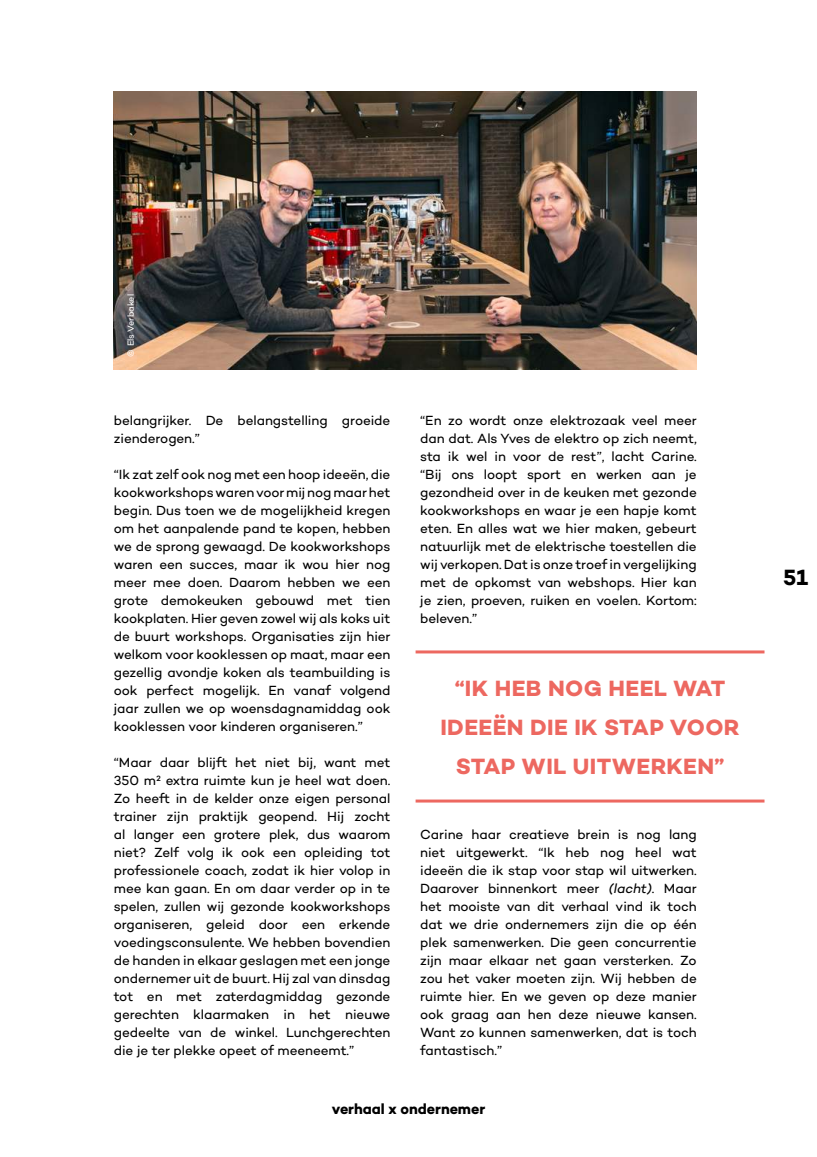
<style>
.page{position:relative;width:817px;height:1157px;background:#fff}
.page>*{position:absolute;margin:0;border:0;box-sizing:border-box;transform-origin:0 0}
.t1{font:700 22.5px/39px "Campton";letter-spacing:.02em;color:#ed6860;text-align:center}
.t2{font:700 22.5px "Campton";color:#000}
.t3{font:700 15px "Campton";letter-spacing:-.005em;color:#000}
.t4{font:13.5px/18px "Campton";letter-spacing:-.005em;color:#000;text-align:justify}
.t5{font:9px "Campton";letter-spacing:-.005em;color:#fff}
.s1{font-style:italic}
</style>
<div class="page">
<hr style="left:415px;top:650px;width:349px;height:3px;background:#ed6860">
<hr style="left:415px;top:799px;width:349px;height:3px;background:#ed6860">
<img style="left:114px;top:91px;width:582px;height:278px">
<p class="t5" style="left:125px;top:356px;width:64px;rotate:-90deg">© Els Verbakel</p>
<p class="t4" style="left:114px;top:411px;width:278px">belangrijker. De belangstelling groeide zienderogen.”</p>
<p class="t4" style="left:114px;top:465px;width:278px">“Ik zat zelf ook nog met een hoop ideeën, die kookworkshops waren voor mij nog maar het begin. Dus toen we de mogelijkheid kregen om het aanpalende pand te kopen, hebben we de sprong gewaagd. De kookworkshops waren een succes, maar ik wou hier nog meer mee doen. Daarom hebben we een grote demokeuken gebouwd met tien kookplaten. Hier geven zowel wij als koks uit de buurt workshops. Organisaties zijn hier welkom voor kooklessen op maat, maar een gezellig avondje koken als teambuilding is ook perfect mogelijk. En vanaf volgend jaar zullen we op woensdagnamiddag ook kooklessen voor kinderen organiseren.”</p>
<p class="t4" style="left:114px;top:753px;width:278px">“Maar daar blijft het niet bij, want met 350 m² extra ruimte kun je heel wat doen.<br>Zo heeft in de kelder onze eigen personal trainer zijn praktijk geopend. Hij zocht al langer een grotere plek, dus waarom niet? Zelf volg ik ook een opleiding tot professionele coach, zodat ik hier volop in mee kan gaan. En om daar verder op in te spelen, zullen wij gezonde kookworkshops organiseren, geleid door een erkende voedingsconsulente. We hebben bovendien de handen in elkaar geslagen met een jonge ondernemer uit de buurt. Hij zal van dinsdag tot en met zaterdagmiddag gezonde gerechten klaarmaken in het nieuwe gedeelte van de winkel. Lunchgerechten die je ter plekke opeet of meeneemt.”</p>
<p class="t4" style="left:420px;top:411px;width:278px">“En zo wordt onze elektrozaak veel meer dan dat. Als Yves de elektro op zich neemt, sta ik wel in voor de rest”, lacht Carine. “Bij ons loopt sport en werken aan je gezondheid over in de keuken met gezonde kookworkshops en waar je een hapje komt eten. En alles wat we hier maken, gebeurt natuurlijk met de elektrische toestellen die wij verkopen. Dat is onze troef in vergelijking met de opkomst van webshops. Hier kan je zien, proeven, ruiken en voelen. Kortom: beleven.”</p>
<h1 class="t1" style="left:440px;top:668px;width:301px">“IK HEB NOG HEEL WAT<br>IDEEËN DIE IK STAP VOOR<br>STAP WIL UITWERKEN”</h1>
<p class="t4" style="left:420px;top:824px;width:278px">Carine haar creatieve brein is nog lang niet uitgewerkt. “Ik heb nog heel wat ideeën die ik stap voor stap wil uitwerken.<br>Daarover binnenkort meer <span class="s1">(lacht)</span>. Maar het mooiste van dit verhaal vind ik toch dat we drie ondernemers zijn die op één plek samenwerken. Die geen concurrentie zijn maar elkaar net gaan versterken. Zo zou het vaker moeten zijn. Wij hebben de ruimte hier. En we geven op deze manier ook graag aan hen deze nieuwe kansen.<br>Want zo kunnen samenwerken, dat is toch fantastisch.”</p>
<p class="t3" style="left:332px;top:1099px;width:155px">verhaal x ondernemer</p>
<h1 class="t2" style="left:783px;top:563px;width:26px">51</h1>
</div>
